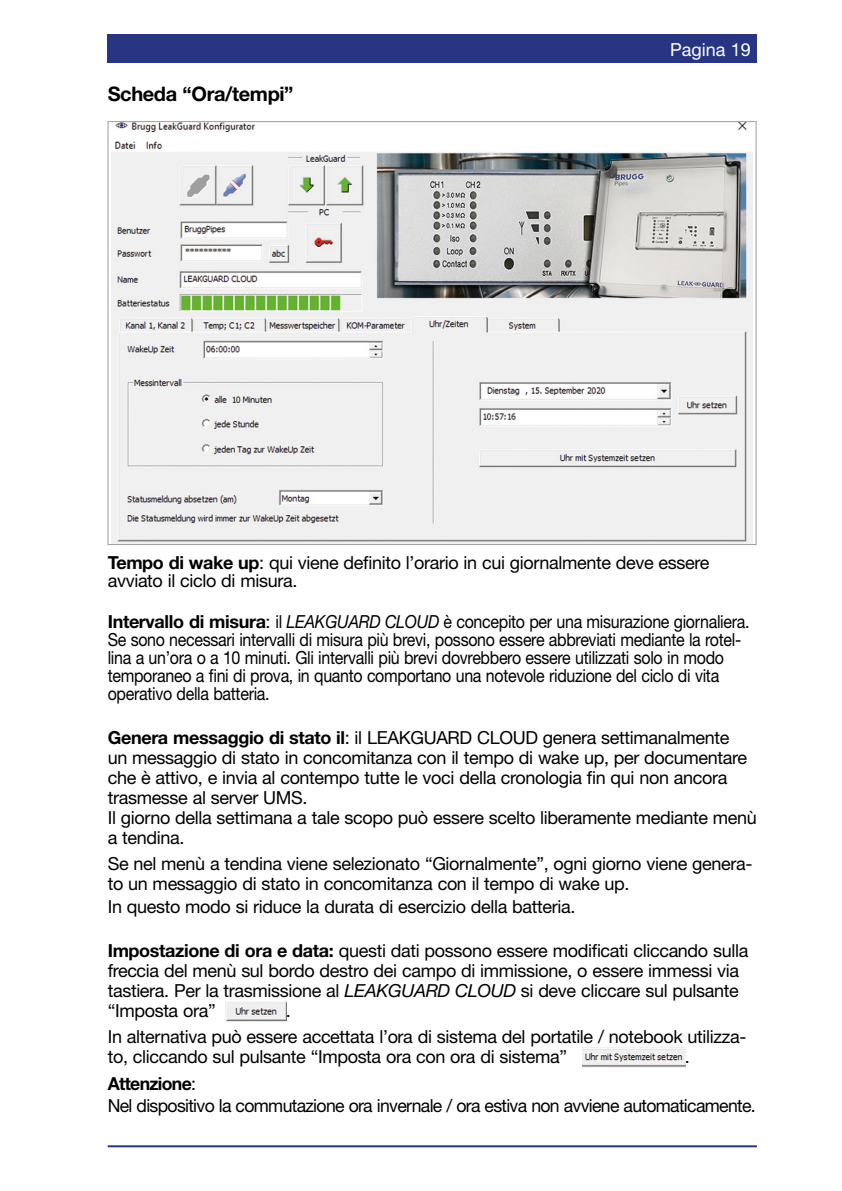
<style>
.page{position:relative;width:842px;height:1191px;background:#fff}
.page>*{position:absolute;margin:0;border:0;box-sizing:border-box;transform-origin:0 0}
.t1{font:700 20px "Helvetica Neue";letter-spacing:-.02em;color:#000}
.t2{font:18px/20px "Helvetica Neue";letter-spacing:-.02em;color:#000}
.t3{font:18px/21.6px "Helvetica Neue";letter-spacing:-.04em;color:#000}
.t4{font:18px "Helvetica Neue";color:#fff}
.s1{font-weight:700}
.s2{font-style:italic}
</style>
<div class="page">
<hr style="left:108px;top:1145px;width:649px;height:2px;background:#283583">
<div style="left:108px;top:34px;width:649px;height:29px;background:#283583"></div>
<img style="left:112px;top:123px;width:640px;height:420px">
<img style="left:226px;top:1001px;width:60px;height:20px">
<img style="left:582px;top:1047px;width:103px;height:20px">
<p class="t1" style="left:108px;top:81px;width:187px">Scheda “Ora/tempi”</p>
<p class="t4" style="left:670px;top:38px;width:82px">Pagina 19</p>
<p class="t2" style="left:108px;top:553px;width:603px;line-height:18px"><span class="s1">Tempo di wake up</span>: qui viene definito l’orario in cui giornalmente deve essere avviato il ciclo di misura.</p>
<p class="t2" style="left:108px;top:612px;width:643px;line-height:18px"><span class="s1">Intervallo di misura</span>: il <span class="s2">LEAKGUARD CLOUD</span> è concepito per una misurazione giornaliera.<br>Se sono necessari intervalli di misura più brevi, possono essere abbreviati mediante la rotel&shy;lina a un’ora o a 10 minuti. Gli intervalli più brevi dovrebbero essere utilizzati solo in modo temporaneo a fini di prova, in quanto comportano una notevole riduzione del ciclo di vita operativo della batteria.</p>
<p class="t2" style="left:108px;top:727px;width:651px"><span class="s1">Genera messaggio di stato il</span>: il LEAKGUARD CLOUD genera settimanalmente<br>un messaggio di stato in concomitanza con il tempo di wake up, per documentare che è attivo, e invia al contempo tutte le voci della cronologia fin qui non ancora trasmesse al server UMS.<br>Il giorno della settimana a tale scopo può essere scelto liberamente mediante menù a tendina.</p>
<p class="t2" style="left:108px;top:853px;width:646px">Se nel menù a tendina viene selezionato “Giornalmente”, ogni giorno viene genera&shy;to un messaggio di stato in concomitanza con il tempo di wake up.</p>
<p class="t2" style="left:108px;top:896px;width:469px">In questo modo si riduce la durata di esercizio della batteria.</p>
<p class="t2" style="left:108px;top:940px;width:642px"><span class="s1">Impostazione di ora e data:</span> questi dati possono essere modificati cliccando sulla freccia del menù sul bordo destro dei campo di immissione, o essere immessi via tastiera. Per la trasmissione al <span class="s2">LEAKGUARD CLOUD</span> si deve cliccare sul pulsante “Imposta ora”</p>
<p class="t2" style="left:108px;top:997px;width:640px;line-height:25.6px;text-indent:178px">.<br>In alternativa può essere accettata l’ora di sistema del portatile / notebook utilizza-</p>
<p class="t2" style="left:108px;top:1046px;width:461px">to, cliccando sul pulsante “Imposta ora con ora di sistema”</p>
<p class="t2" style="left:685px;top:1046px;width:7px">.</p>
<p class="t3" style="left:108px;top:1072px;width:649px"><span class="s1">Attenzione</span>:<br>Nel dispositivo la commutazione ora invernale / ora estiva non avviene automaticamente.</p>
</div>
